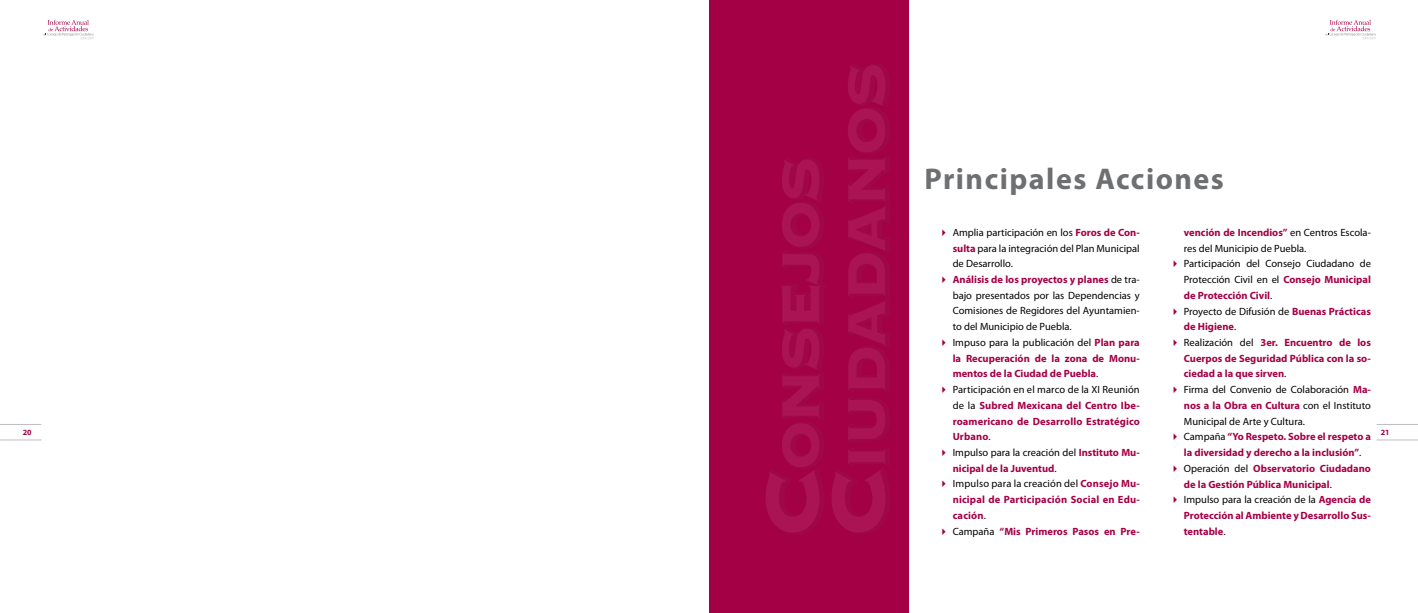
<style>
.page{position:relative;width:1418px;height:613px;background:#fff}
.page>*{position:absolute;margin:0;border:0;box-sizing:border-box;transform-origin:0 0}
.t1{font:700 30px "Myriad Pro";letter-spacing:.05em;color:#6d6f71}
.t2{font:700 10.5px/15.7px "Myriad Pro";color:#a40046;text-align:justify}
.t3{font:10.5px/15.7px "Myriad Pro";color:#000;text-align:justify}
.t4{font:700 8px "Myriad Pro";color:#a40046}
.s1{color:#a40046}
.s2{font-weight:700;color:#a40046}
.s3{font-weight:400;color:#000}
</style>
<div class="page">
<hr style="left:0;top:424px;width:41px;height:1px;background:#bcbdc0">
<hr style="left:0;top:439px;width:41px;height:1px;background:#bcbdc0">
<svg style="left:43px;top:20px;width:51px;height:19px"></svg>
<div style="left:709px;top:0;width:199px;height:612px;background:#a40046"></div>
<svg style="left:766px;top:65px;width:120px;height:468px"></svg>
<hr style="left:1376px;top:424px;width:41px;height:1px;background:#bcbdc0">
<hr style="left:1376px;top:439px;width:41px;height:1px;background:#bcbdc0">
<svg style="left:1325px;top:20px;width:50px;height:19px"></svg>
<h1 class="t1" style="left:924px;top:159px;width:301px">Principales Acciones</h1>
<p class="t3" style="left:952px;top:224px;width:188px;text-indent:-14px"><span class="s1">✔</span> Amplia participación en los <span class="s2">Foros de Con&shy;sulta</span> para la integración del Plan Municipal de Desarrollo.</p>
<p class="t3" style="left:952px;top:271px;width:188px;text-indent:-14px"><span class="s1">✔</span> <span class="s2">Análisis de los proyectos y planes</span> de tra&shy;bajo presentados por las Dependencias y Comisiones de Regidores del Ayuntamien&shy;to del Municipio de Puebla.</p>
<p class="t2" style="left:952px;top:334px;width:188px;text-indent:-14px">✔ <span class="s3">Impuso para la publicación del</span> Plan para la Recuperación de la zona de Monu&shy;mentos de la Ciudad de Puebla<span class="s3">.</span></p>
<p class="t2" style="left:952px;top:381px;width:188px;text-indent:-14px">✔ <span class="s3">Participación en el marco de la XI Reunión de la</span> Subred Mexicana del Centro Ibe&shy;roamericano de Desarrollo Estratégico Urbano<span class="s3">.</span></p>
<p class="t2" style="left:952px;top:444px;width:188px;text-indent:-14px">✔ <span class="s3">Impulso para la creación del</span> Instituto Mu&shy;nicipal de la Juventud<span class="s3">.</span></p>
<p class="t2" style="left:952px;top:475px;width:188px;text-indent:-14px">✔ <span class="s3">Impulso para la creación del</span> Consejo Mu&shy;nicipal de Participación Social en Edu&shy;cación<span class="s3">.</span></p>
<p class="t2" style="left:938px;top:522px;width:203px">✔ <span class="s3">Campaña</span> “Mis Primeros Pasos en Pre-</p>
<p class="t3" style="left:1183px;top:224px;width:188px"><span class="s2">vención de Incendios”</span> en Centros Escola&shy;res del Municipio de Puebla.</p>
<p class="t3" style="left:1183px;top:256px;width:188px;text-indent:-14px"><span class="s1">✔</span> Participación del Consejo Ciudadano de Protección Civil en el <span class="s2">Consejo Municipal de Protección Civil</span>.</p>
<p class="t2" style="left:1183px;top:302px;width:188px;text-indent:-14px">✔ <span class="s3">Proyecto de Difusión de</span> Buenas Prácticas de Higiene<span class="s3">.</span></p>
<p class="t2" style="left:1183px;top:334px;width:188px;text-indent:-14px">✔ <span class="s3">Realización del</span> 3er. Encuentro de los Cuerpos de Seguridad Pública con la so&shy;ciedad a la que sirven<span class="s3">.</span></p>
<p class="t3" style="left:1183px;top:381px;width:188px;text-indent:-14px"><span class="s1">✔</span> Firma del Convenio de Colaboración <span class="s2">Ma&shy;nos a la Obra en Cultura</span> con el Instituto Municipal de Arte y Cultura.</p>
<p class="t2" style="left:1169px;top:428px;width:203px;text-align:center">✔ <span class="s3">Campaña</span> “Yo Respeto. Sobre el respeto a la diversidad y derecho a la inclusión”<span class="s3">.</span></p>
<p class="t2" style="left:1183px;top:460px;width:188px;text-indent:-14px">✔ <span class="s3">Operación del</span> Observatorio Ciudadano de la Gestión Pública Municipal<span class="s3">.</span></p>
<p class="t2" style="left:1183px;top:491px;width:188px;text-indent:-14px">✔ <span class="s3">Impulso para la creación de la</span> Agencia de Protección al Ambiente y Desarrollo Sus&shy;tentable<span class="s3">.</span></p>
<p class="t4" style="left:23px;top:426px;width:10px">20</p>
<p class="t4" style="left:1380px;top:426px;width:10px">21</p>
</div>
